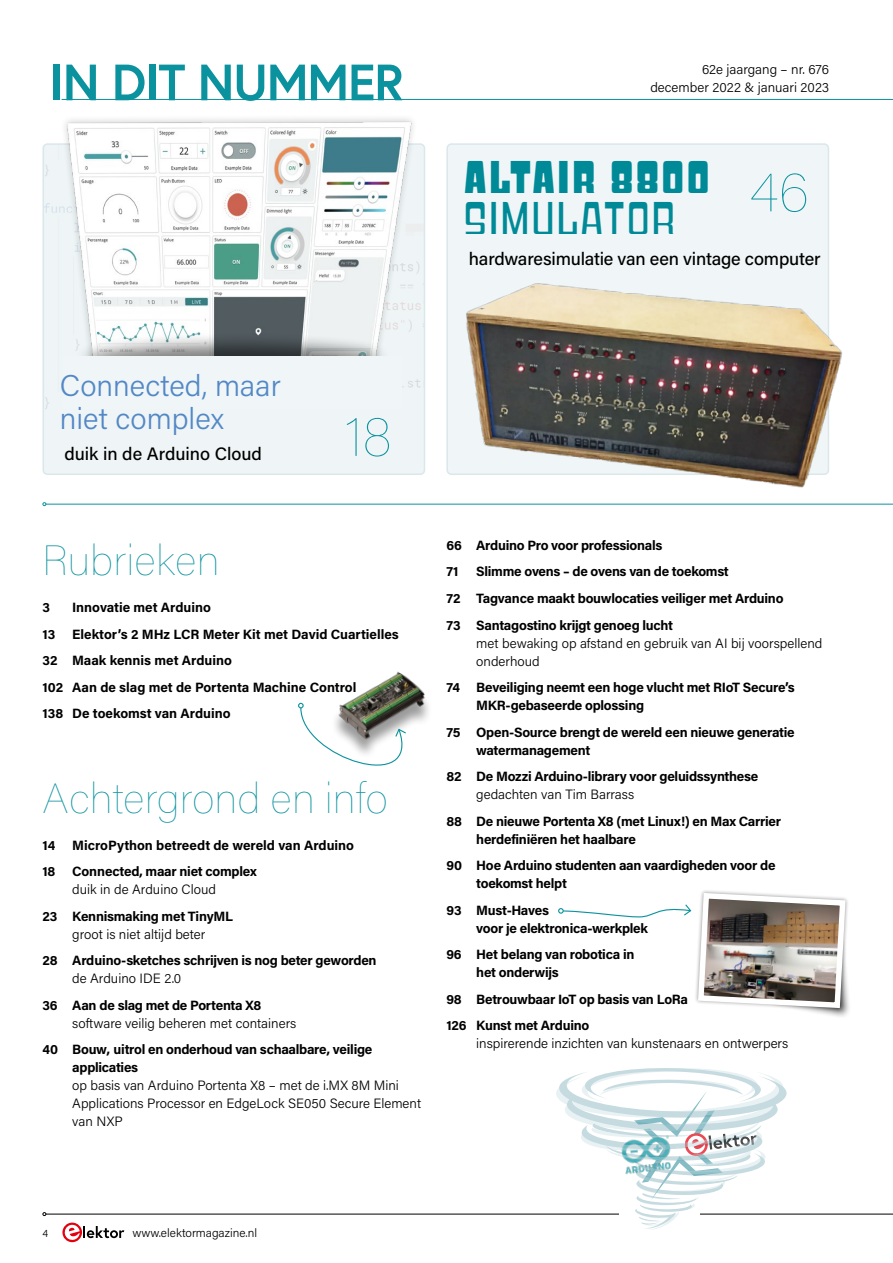
<style>
.page{position:relative;width:893px;height:1263px;background:#fff}
.page>*{position:absolute;margin:0;border:0;box-sizing:border-box;transform-origin:0 0}
.t1{font:100 56.4px "Acumin Pro";color:#0b929f}
.t2{font:700 51px "Europa";letter-spacing:-.03em;color:#0b929f}
.t3{font:100 42px "Acumin Pro";color:#0b929f}
.t4{font:39.9px "Gyparody Hv";letter-spacing:.075em;color:#008a97}
.t5{font:39.9px "Gyparody Rg";letter-spacing:.075em;color:#008a97}
.t6{font:300 30px/33px "Acumin Pro";color:#5388c6}
.t7{font:500 18px "Acumin Pro";letter-spacing:-.01em;color:#000}
.t8{font:700 13.5px/18px "Acumin Pro";letter-spacing:-.02em;color:#000}
.t9{font:300 13.5px/18px "Acumin Pro";color:#000}
.t10{font:700 13.5px/26.5px "Acumin Pro";color:#000}
.t11{font:300 12px "Acumin Pro";color:#000}
.t12{font:300 10.8px "Acumin Pro";color:#000}
</style>
<div class="page">
<hr style="left:46px;top:1214px;width:847px;height:1px;background:#000">
<svg style="left:62px;top:1222px;width:20px;height:20px"></svg>
<svg style="left:64px;top:1225px;width:60px;height:15px"></svg>
<div style="left:447px;top:144px;width:381px;height:330px;background:#f0f6f7;border-radius:4px"></div>
<hr style="left:62px;top:99px;width:831px;height:1px;background:#0b929f">
<hr style="left:46px;top:504px;width:847px;height:1px;background:#0b929f">
<img style="left:346px;top:671px;width:83px;height:50px">
<svg style="left:298px;top:703px;width:124px;height:63px"></svg>
<div style="left:766px;top:933px;width:85px;height:86px;background:#000;opacity:.75"></div>
<div style="left:694px;top:889px;width:155px;height:123px;background:#000;opacity:.4"></div>
<svg style="left:558px;top:890px;width:290px;height:121px"></svg>
<img style="left:43px;top:118px;width:374px;height:259px">
<div style="left:74px;top:332px;width:318px;height:55px;background:#000;opacity:.5"></div>
<div style="left:63px;top:357px;width:338px;height:52px;background:#f0f6f7"></div>
<img style="left:456px;top:247px;width:393px;height:258px">
<svg style="left:556px;top:1068px;width:231px;height:162px"></svg>
<h2 class="t2" style="left:49px;top:48px;width:356px">IN DIT NUMMER</h2>
<p class="t9" style="left:650px;top:60px;width:180px;text-align:right">62e jaargang – nr. 676 december 2022 &amp; januari 2023</p>
<h3 class="t4" style="left:465px;top:153px;width:246px">Altair 8800</h3>
<h3 class="t5" style="left:465px;top:194px;width:212px">SIMULATOR</h3>
<h3 class="t7" style="left:469px;top:246px;width:353px">hardwaresimulatie van een vintage computer</h3>
<h1 class="t1" style="left:749px;top:153px;width:61px">46</h1>
<h3 class="t6" style="left:60px;top:368px;width:222px">Connected, maar niet complex</h3>
<h3 class="t7" style="left:64px;top:441px;width:199px">duik in de Arduino Cloud</h3>
<h1 class="t1" style="left:345px;top:398px;width:48px">18</h1>
<h3 class="t3" style="left:43px;top:532px;width:179px">Rubrieken</h3>
<p class="t8" style="left:43px;top:598px;width:9px">3</p>
<p class="t10" style="left:72px;top:594px;width:140px">Innovatie met Arduino</p>
<p class="t8" style="left:43px;top:624px;width:14px">13</p>
<p class="t10" style="left:43px;top:620px;width:358px;text-indent:30px">Elektor’s 2 MHz LCR Meter Kit met David Cuartielles 32 Maak kennis met Arduino<br>102 Aan de slag met de Portenta Machine Control<br>138 De toekomst van Arduino</p>
<h3 class="t3" style="left:43px;top:769px;width:347px">Achtergrond en info</h3>
<p class="t10" style="left:43px;top:831px;width:313px">14 MicroPython betreedt de wereld van Arduino<br>18</p>
<p class="t8" style="left:72px;top:862px;width:186px">Connected, maar niet complex</p>
<p class="t9" style="left:72px;top:880px;width:145px">duik in de Arduino Cloud</p>
<p class="t8" style="left:43px;top:906px;width:192px">23 Kennismaking met TinyML</p>
<p class="t9" style="left:72px;top:925px;width:135px">groot is niet altijd beter</p>
<p class="t8" style="left:43px;top:951px;width:336px">28 Arduino-sketches schrijven is nog beter geworden</p>
<p class="t9" style="left:72px;top:969px;width:110px">de Arduino IDE 2.0</p>
<p class="t8" style="left:43px;top:995px;width:220px">36 Aan de slag met de Portenta X8</p>
<p class="t9" style="left:72px;top:1014px;width:226px">software veilig beheren met containers</p>
<p class="t8" style="left:72px;top:1040px;width:302px;text-indent:-30px">40 Bouw, uitrol en onderhoud van schaalbare, veilige applicaties</p>
<p class="t9" style="left:72px;top:1076px;width:350px">op basis van Arduino Portenta X8 – met de i.MX 8M Mini<br>Applications Processor en EdgeLock SE050 Secure Element van NXP</p>
<p class="t8" style="left:446px;top:531px;width:217px;line-height:26.5px">66 Arduino Pro voor professionals<br>71</p>
<p class="t8" style="left:446px;top:558px;width:338px;line-height:26.5px;text-indent:30px">Slimme ovens – de ovens van de toekomst<br>72 Tagvance maakt bouwlocaties veiliger met Arduino<br>73 Santagostino krijgt genoeg lucht</p>
<p class="t9" style="left:476px;top:633px;width:348px">met bewaking op afstand en gebruik van AI bij voorspellend onderhoud</p>
<p class="t8" style="left:476px;top:678px;width:320px;text-indent:-30px">74 Beveiliging neemt een hoge vlucht met RIoT Secure’s<br>MKR-gebaseerde oplossing</p>
<p class="t8" style="left:476px;top:722px;width:320px;text-indent:-30px">75 Open-Source brengt de wereld een nieuwe generatie watermanagement</p>
<p class="t8" style="left:446px;top:767px;width:313px">82 De Mozzi Arduino-library voor geluidssynthese</p>
<p class="t9" style="left:476px;top:785px;width:159px">gedachten van Tim Barrass</p>
<p class="t8" style="left:476px;top:811px;width:306px;text-indent:-30px">88 De nieuwe Portenta X8 (met Linux!) en Max Carrier herdefiniëren het haalbare</p>
<p class="t8" style="left:476px;top:856px;width:301px;text-indent:-30px">90 Hoe Arduino studenten aan vaardigheden voor de toekomst helpt</p>
<p class="t8" style="left:476px;top:900px;width:173px;text-indent:-30px">93 Must-Haves<br>voor je elektronica-werkplek</p>
<p class="t8" style="left:476px;top:945px;width:160px;text-indent:-30px">96 Het belang van robotica in het onderwijs</p>
<p class="t8" style="left:446px;top:985px;width:243px;line-height:26.5px">98 Betrouwbaar IoT op basis van LoRa<br>126 Kunst met Arduino</p>
<p class="t9" style="left:476px;top:1034px;width:314px">inspirerende inzichten van kunstenaars en ontwerpers</p>
<p class="t12" style="left:43px;top:1226px;width:7px">4</p>
<p class="t11" style="left:133px;top:1225px;width:126px">www.elektormagazine.nl</p>
</div>
